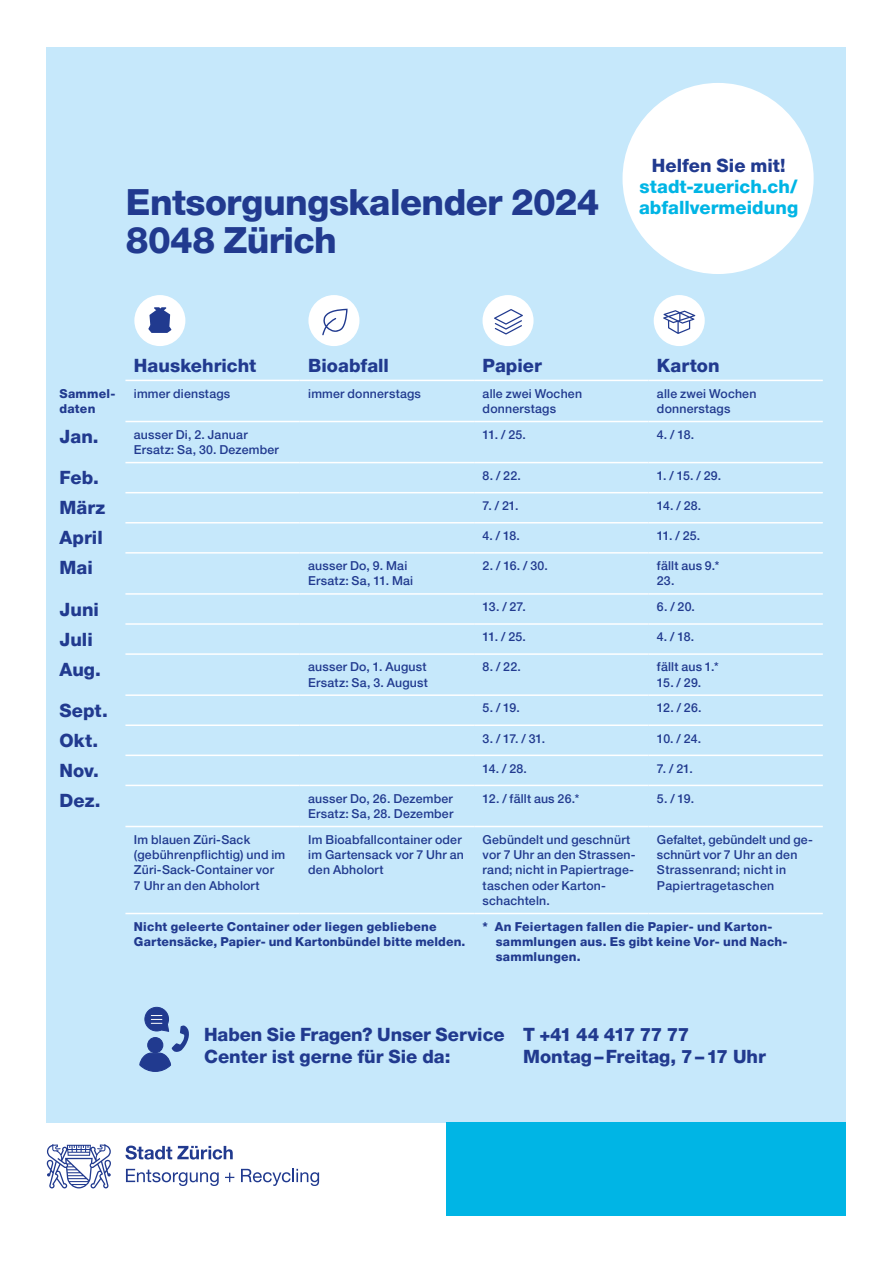
<style>
.page{position:relative;width:893px;height:1263px;background:#fff}
.page>*{position:absolute;margin:0;border:0;box-sizing:border-box;transform-origin:0 0}
.t1{font:800 36px/38.2px "Helvetica Neue LT Pro";letter-spacing:-.015em;color:#213a8f}
.t2{font:800 18.3px/21.3px "Helvetica Neue LT Pro";color:#213a8f}
.t3{font:800 18.3px/21.3px "Helvetica Neue LT Pro";color:#00b5e5}
.t4{font:500 12.3px/15.3px "Helvetica Neue LT Pro";letter-spacing:.015em;color:#213a8f}
.t5{font:800 12.3px/15.3px "Helvetica Neue LT Pro";letter-spacing:.015em;color:#213a8f}
</style>
<div class="page">
<svg style="left:126px;top:1169px;width:93px;height:17px"></svg>
<svg style="left:225px;top:1173px;width:9px;height:9px"></svg>
<svg style="left:241px;top:1169px;width:78px;height:17px"></svg>
<svg style="left:125px;top:1145px;width:108px;height:14px"></svg>
<svg style="left:47px;top:1144px;width:64px;height:44px"></svg>
<div style="left:47px;top:47px;width:799px;height:1076px;background:#c6e8fb"></div>
<div style="left:446px;top:1123px;width:400px;height:93px;background:#00b5e5"></div>
<svg style="left:139px;top:1007px;width:50px;height:65px"></svg>
<div style="left:134px;top:295px;width:51px;height:51px;background:#fff;border-radius:50%"></div>
<div style="left:308px;top:295px;width:51px;height:51px;background:#fff;border-radius:50%"></div>
<div style="left:482px;top:295px;width:52px;height:51px;background:#fff;border-radius:50%"></div>
<div style="left:654px;top:295px;width:51px;height:51px;background:#fff;border-radius:50%"></div>
<svg style="left:322px;top:309px;width:26px;height:26px"></svg>
<svg style="left:663px;top:310px;width:32px;height:24px"></svg>
<svg style="left:148px;top:307px;width:23px;height:26px"></svg>
<svg style="left:494px;top:309px;width:29px;height:25px"></svg>
<hr style="left:125px;top:462px;width:175px;height:1px;background:#fff">
<hr style="left:300px;top:462px;width:174px;height:1px;background:#fff">
<hr style="left:648px;top:462px;width:175px;height:1px;background:#fff">
<hr style="left:125px;top:492px;width:175px;height:1px;background:#fff">
<hr style="left:300px;top:492px;width:174px;height:1px;background:#fff">
<hr style="left:648px;top:492px;width:175px;height:1px;background:#fff">
<hr style="left:125px;top:522px;width:175px;height:1px;background:#fff">
<hr style="left:300px;top:522px;width:174px;height:1px;background:#fff">
<hr style="left:474px;top:522px;width:174px;height:1px;background:#fff">
<hr style="left:648px;top:522px;width:175px;height:1px;background:#fff">
<hr style="left:125px;top:552px;width:175px;height:2px;background:#fff">
<hr style="left:300px;top:552px;width:174px;height:2px;background:#fff">
<hr style="left:474px;top:552px;width:174px;height:2px;background:#fff">
<hr style="left:648px;top:552px;width:175px;height:2px;background:#fff">
<hr style="left:125px;top:593px;width:175px;height:2px;background:#fff">
<hr style="left:300px;top:593px;width:174px;height:2px;background:#fff">
<hr style="left:474px;top:593px;width:174px;height:2px;background:#fff">
<hr style="left:648px;top:593px;width:175px;height:2px;background:#fff">
<hr style="left:125px;top:623px;width:175px;height:2px;background:#fff">
<hr style="left:300px;top:623px;width:174px;height:2px;background:#fff">
<hr style="left:474px;top:623px;width:174px;height:2px;background:#fff">
<hr style="left:648px;top:623px;width:175px;height:2px;background:#fff">
<hr style="left:125px;top:653px;width:175px;height:2px;background:#fff">
<hr style="left:300px;top:653px;width:174px;height:2px;background:#fff">
<hr style="left:474px;top:653px;width:174px;height:2px;background:#fff">
<hr style="left:648px;top:653px;width:175px;height:2px;background:#fff">
<hr style="left:125px;top:694px;width:175px;height:2px;background:#fff">
<hr style="left:300px;top:694px;width:174px;height:2px;background:#fff">
<hr style="left:474px;top:694px;width:174px;height:2px;background:#fff">
<hr style="left:648px;top:694px;width:175px;height:2px;background:#fff">
<hr style="left:125px;top:724px;width:175px;height:2px;background:#fff">
<hr style="left:300px;top:724px;width:174px;height:2px;background:#fff">
<hr style="left:474px;top:724px;width:174px;height:2px;background:#fff">
<hr style="left:648px;top:724px;width:175px;height:2px;background:#fff">
<hr style="left:125px;top:754px;width:175px;height:2px;background:#fff">
<hr style="left:300px;top:754px;width:174px;height:2px;background:#fff">
<hr style="left:474px;top:754px;width:174px;height:2px;background:#fff">
<hr style="left:648px;top:754px;width:175px;height:2px;background:#fff">
<hr style="left:125px;top:785px;width:175px;height:1px;background:#fff">
<hr style="left:300px;top:785px;width:174px;height:1px;background:#fff">
<hr style="left:474px;top:785px;width:174px;height:1px;background:#fff">
<hr style="left:648px;top:785px;width:175px;height:1px;background:#fff">
<hr style="left:125px;top:826px;width:175px;height:1px;background:#fff">
<hr style="left:300px;top:826px;width:174px;height:1px;background:#fff">
<hr style="left:474px;top:826px;width:174px;height:1px;background:#fff">
<hr style="left:648px;top:826px;width:175px;height:1px;background:#fff">
<hr style="left:125px;top:913px;width:175px;height:1px;background:#fff">
<hr style="left:300px;top:913px;width:174px;height:1px;background:#fff">
<hr style="left:474px;top:913px;width:174px;height:1px;background:#fff">
<hr style="left:648px;top:913px;width:175px;height:1px;background:#fff">
<hr style="left:125px;top:380px;width:175px;height:1px;background:#fff">
<hr style="left:300px;top:380px;width:174px;height:1px;background:#fff">
<hr style="left:474px;top:380px;width:174px;height:1px;background:#fff">
<hr style="left:648px;top:380px;width:175px;height:1px;background:#fff">
<hr style="left:125px;top:421px;width:175px;height:1px;background:#fff">
<hr style="left:300px;top:421px;width:174px;height:1px;background:#fff">
<hr style="left:474px;top:421px;width:174px;height:1px;background:#fff">
<hr style="left:648px;top:421px;width:175px;height:1px;background:#fff">
<hr style="left:474px;top:462px;width:174px;height:1px;background:#fff">
<hr style="left:474px;top:492px;width:174px;height:1px;background:#fff">
<div style="left:622px;top:83px;width:192px;height:191px;background:#fff;border-radius:50%"></div>
<h1 class="t1" style="left:126px;top:183px;width:475px">Entsorgungskalender 2024<br>8048 Zürich</h1>
<h2 class="t2" style="left:652px;top:155px;width:135px">Helfen Sie mit!</h2>
<h2 class="t3" style="left:639px;top:176px;width:161px">stadt-zuerich.ch/ abfallvermeidung</h2>
<h2 class="t2" style="left:134px;top:355px;width:124px">Hauskehricht</h2>
<h2 class="t2" style="left:308px;top:355px;width:82px">Bioabfall</h2>
<h2 class="t2" style="left:483px;top:355px;width:61px">Papier</h2>
<h2 class="t2" style="left:657px;top:355px;width:64px">Karton</h2>
<p class="t5" style="left:60px;top:386px;width:57px">Sammel&shy;daten</p>
<p class="t4" style="left:134px;top:385px;width:98px">immer dienstags</p>
<p class="t4" style="left:308px;top:385px;width:114px">immer donnerstags</p>
<p class="t4" style="left:483px;top:385px;width:101px">alle zwei Wochen donnerstags</p>
<p class="t4" style="left:657px;top:385px;width:101px">alle zwei Wochen donnerstags</p>
<h2 class="t2" style="left:60px;top:426px;width:41px">Jan.</h2>
<p class="t4" style="left:134px;top:427px;width:146px">ausser Di, 2. Januar<br>Ersatz: Sa, 30. Dezember</p>
<p class="t4" style="left:483px;top:427px;width:45px">11. / 25.</p>
<p class="t4" style="left:657px;top:427px;width:39px">4. / 18.</p>
<h2 class="t2" style="left:60px;top:467px;width:41px">Feb.</h2>
<p class="t4" style="left:483px;top:468px;width:40px">8. / 22.</p>
<p class="t4" style="left:657px;top:468px;width:66px">1. / 15. / 29.</p>
<h2 class="t2" style="left:60px;top:497px;width:47px">März</h2>
<p class="t4" style="left:483px;top:498px;width:38px">7. / 21.</p>
<p class="t4" style="left:657px;top:498px;width:46px">14. / 28.</p>
<h2 class="t2" style="left:60px;top:527px;width:45px">April</h2>
<p class="t4" style="left:483px;top:528px;width:39px">4. / 18.</p>
<p class="t4" style="left:657px;top:528px;width:45px">11. / 25.</p>
<h2 class="t2" style="left:60px;top:557px;width:35px">Mai</h2>
<p class="t4" style="left:308px;top:558px;width:106px">ausser Do, 9. Mai<br>Ersatz: Sa, 11. Mai</p>
<p class="t4" style="left:483px;top:558px;width:67px">2. / 16. / 30.</p>
<p class="t4" style="left:657px;top:558px;width:64px">fällt aus 9.*<br>23.</p>
<h2 class="t2" style="left:60px;top:598px;width:41px">Juni</h2>
<p class="t4" style="left:483px;top:599px;width:45px">13. / 27.</p>
<p class="t4" style="left:657px;top:599px;width:40px">6. / 20.</p>
<h2 class="t2" style="left:60px;top:628px;width:35px">Juli</h2>
<p class="t4" style="left:483px;top:629px;width:45px">11. / 25.</p>
<p class="t4" style="left:657px;top:629px;width:39px">4. / 18.</p>
<h2 class="t2" style="left:60px;top:658px;width:43px">Aug.</h2>
<p class="t4" style="left:308px;top:659px;width:121px">ausser Do, 1. August<br>Ersatz: Sa, 3. August</p>
<p class="t4" style="left:483px;top:659px;width:40px">8. / 22.</p>
<p class="t4" style="left:657px;top:659px;width:63px">fällt aus 1.*</p>
<p class="t4" style="left:657px;top:674px;width:46px">15. / 29.</p>
<h2 class="t2" style="left:60px;top:699px;width:50px">Sept.</h2>
<p class="t4" style="left:483px;top:700px;width:39px">5. / 19.</p>
<p class="t4" style="left:657px;top:700px;width:46px">12. / 26.</p>
<h2 class="t2" style="left:60px;top:730px;width:40px">Okt.</h2>
<p class="t4" style="left:483px;top:730px;width:64px">3. / 17. / 31.</p>
<p class="t4" style="left:657px;top:730px;width:46px">10. / 24.</p>
<h2 class="t2" style="left:60px;top:760px;width:41px">Nov.</h2>
<p class="t4" style="left:483px;top:760px;width:46px">14. / 28.</p>
<p class="t4" style="left:657px;top:760px;width:38px">7. / 21.</p>
<h2 class="t2" style="left:60px;top:790px;width:43px">Dez.</h2>
<p class="t4" style="left:308px;top:790px;width:147px">ausser Do, 26. Dezember<br>Ersatz: Sa, 28. Dezember</p>
<p class="t4" style="left:483px;top:790px;width:98px">12. / fällt aus 26.*</p>
<p class="t4" style="left:657px;top:790px;width:39px">5. / 19.</p>
<p class="t4" style="left:134px;top:832px;width:153px">Im blauen Züri-Sack (gebührenpflichtig) und im<br>Züri-Sack-Container vor<br>7 Uhr an den Abholort</p>
<p class="t4" style="left:308px;top:832px;width:157px">Im Bioabfallcontainer oder im Gartensack vor 7 Uhr an den Abholort</p>
<p class="t4" style="left:483px;top:832px;width:153px">Gebündelt und geschnürt vor 7 Uhr an den Strassen&shy;rand; nicht in Papiertrage&shy;taschen oder Karton&shy;schachteln.</p>
<p class="t4" style="left:657px;top:832px;width:157px">Gefaltet, gebündelt und ge&shy;schnürt vor 7 Uhr an den<br>Strassenrand; nicht in<br>Papiertragetaschen</p>
<p class="t5" style="left:134px;top:919px;width:333px">Nicht geleerte Container oder liegen gebliebene<br>Gartensäcke, Papier- und Kartonbündel bitte melden.</p>
<p class="t5" style="left:496px;top:919px;width:292px;text-indent:-13px">* An Feiertagen fallen die Papier- und Karton-- sammlungen aus. Es gibt keine Vor- und Nach&shy;sammlungen.</p>
<h2 class="t2" style="left:204px;top:1024px;width:302px">Haben Sie Fragen? Unser Service<br>Center ist gerne für Sie da:</h2>
<h2 class="t2" style="left:523px;top:1024px;width:244px">T +41 44 417 77 77<br>Montag–Freitag, 7–17 Uhr</h2>
</div>
